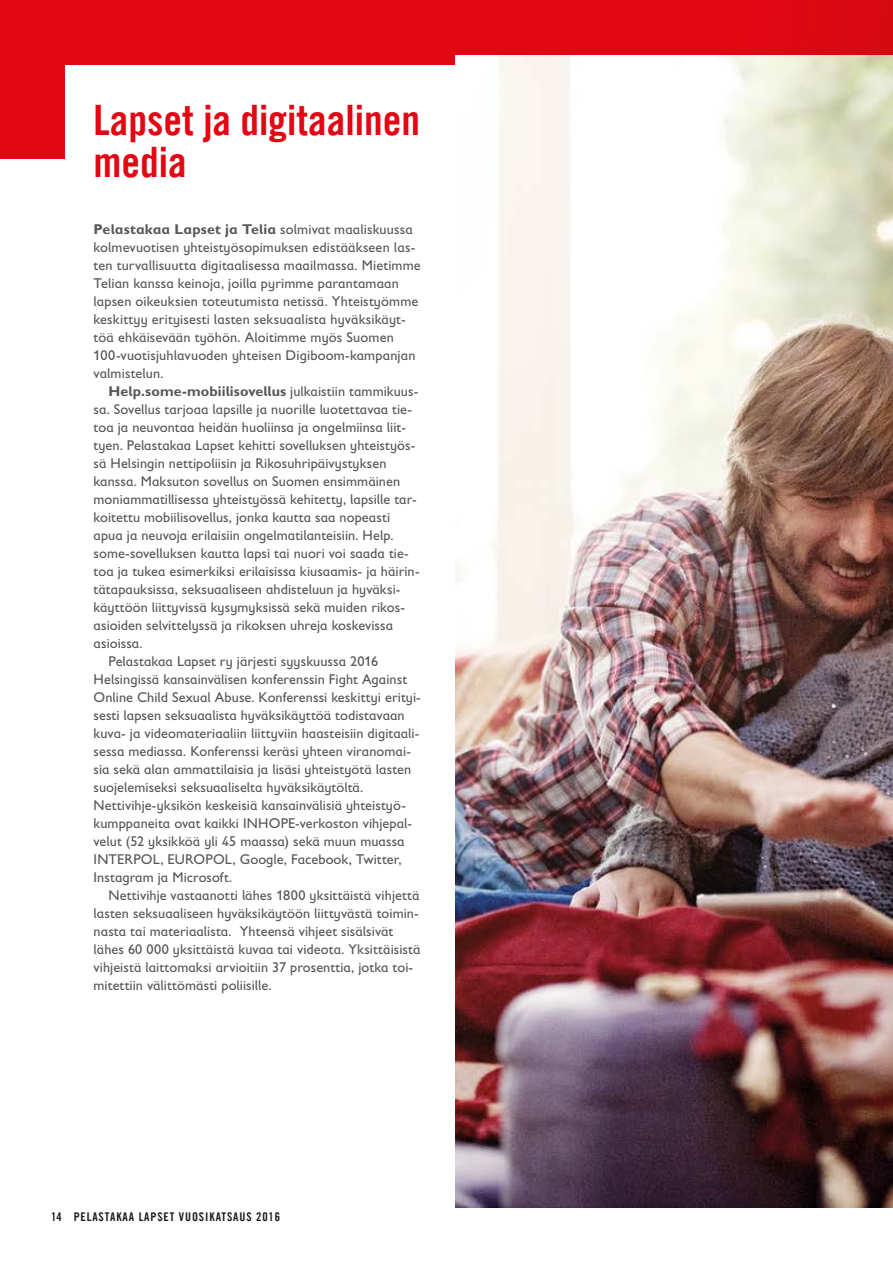
<style>
.page{position:relative;width:893px;height:1263px;background:#fff}
.page>*{position:absolute;margin:0;border:0;box-sizing:border-box;transform-origin:0 0}
.t1{font:42px/42px "Trade Gothic LT Com Bd Cn 20";color:#e30613}
.t2{font:14.25px/18px "Gill Sans Infant Std";letter-spacing:.005em;color:#575756}
.t3{font:700 14.25px "Gill Sans Infant Std";letter-spacing:.01em;color:#575756}
.t4{font:12px "Trade Gothic LT Com Bd Cn 20";letter-spacing:.075em;color:#1d1d1b}
.s1{font-weight:700}
.s2{font-weight:400}
</style>
<div class="page">
<div style="left:0;top:0;width:893px;height:158px;background:#e30613"></div>
<div style="left:65px;top:65px;width:828px;height:1136px;background:#fff"></div>
<img style="left:456px;top:55px;width:437px;height:1153px">
<h1 class="t1" style="left:94px;top:99px;width:328px">Lapset ja digitaalinen media</h1>
<p class="t2" style="left:94px;top:220px;width:329px"><span class="s1">Pelastakaa Lapset ja Telia</span> solmivat maaliskuussa kolmevuotisen yhteistyösopimuksen edistääkseen las&shy;ten turvallisuutta digitaalisessa maailmassa. Mietimme Telian kanssa keinoja, joilla pyrimme parantamaan lapsen oikeuksien toteutumista netissä. Yhteistyömme keskittyy erityisesti lasten seksuaalista hyväksikäyt&shy;töä ehkäisevään työhön. Aloitimme myös Suomen 100-vuotisjuhlavuoden yhteisen Digiboom-kampanjan valmistelun.</p>
<p class="t3" style="left:109px;top:383px;width:311px">Help.some-mobiilisovellus <span class="s2">julkaistiin tammikuus-</span></p>
<p class="t2" style="left:94px;top:400px;width:320px">sa. Sovellus tarjoaa lapsille ja nuorille luotettavaa tie-</p>
<p class="t2" style="left:94px;top:418px;width:314px">toa ja neuvontaa heidän huoliinsa ja ongelmiinsa liit-</p>
<p class="t2" style="left:94px;top:436px;width:323px">tyen. Pelastakaa Lapset kehitti sovelluksen yhteistyös-</p>
<p class="t2" style="left:94px;top:454px;width:294px">sä Helsingin nettipoliisin ja Rikosuhripäivystyksen</p>
<p class="t2" style="left:94px;top:472px;width:308px">kanssa. Maksuton sovellus on Suomen ensimmäinen</p>
<p class="t2" style="left:94px;top:490px;width:325px">moniammatillisessa yhteistyössä kehitetty, lapsille tar-</p>
<p class="t2" style="left:94px;top:508px;width:298px">koitettu mobiilisovellus, jonka kautta saa nopeasti</p>
<p class="t2" style="left:94px;top:526px;width:302px">apua ja neuvoja erilaisiin ongelmatilanteisiin. Help.</p>
<p class="t2" style="left:94px;top:544px;width:317px">some-sovelluksen kautta lapsi tai nuori voi saada tie-</p>
<p class="t2" style="left:94px;top:562px;width:328px">toa ja tukea esimerkiksi erilaisissa kiusaamis- ja häirin-</p>
<p class="t2" style="left:94px;top:580px;width:308px">tätapauksissa, seksuaaliseen ahdisteluun ja hyväksi-</p>
<p class="t2" style="left:94px;top:598px;width:313px">käyttöön liittyvissä kysymyksissä sekä muiden rikos-</p>
<p class="t2" style="left:94px;top:616px;width:301px">asioiden selvittelyssä ja rikoksen uhreja koskevissa</p>
<p class="t2" style="left:94px;top:634px;width:51px">asioissa.</p>
<p class="t2" style="left:109px;top:652px;width:271px">Pelastakaa Lapset ry järjesti syyskuussa 2016</p>
<p class="t2" style="left:94px;top:670px;width:315px">Helsingissä kansainvälisen konferenssin Fight Against</p>
<p class="t2" style="left:94px;top:688px;width:329px">Online Child Sexual Abuse. Konferenssi keskittyi erityi-</p>
<p class="t2" style="left:94px;top:706px;width:313px">sesti lapsen seksuaalista hyväksikäyttöä todistavaan</p>
<p class="t2" style="left:94px;top:724px;width:327px">kuva- ja videomateriaaliin liittyviin haasteisiin digitaali-</p>
<p class="t2" style="left:94px;top:742px;width:319px">sessa mediassa. Konferenssi keräsi yhteen viranomai-</p>
<p class="t2" style="left:94px;top:760px;width:319px">sia sekä alan ammattilaisia ja lisäsi yhteistyötä lasten</p>
<p class="t2" style="left:94px;top:778px;width:271px">suojelemiseksi seksuaaliselta hyväksikäytöltä.</p>
<p class="t2" style="left:94px;top:796px;width:314px">Nettivihje-yksikön keskeisiä kansainvälisiä yhteistyö-</p>
<p class="t2" style="left:94px;top:814px;width:320px">kumppaneita ovat kaikki INHOPE-verkoston vihjepal-</p>
<p class="t2" style="left:94px;top:832px;width:313px">velut (52 yksikköä yli 45 maassa) sekä muun muassa</p>
<p class="t2" style="left:94px;top:850px;width:310px">INTERPOL, EUROPOL, Google, Facebook, Twitter,</p>
<p class="t2" style="left:94px;top:868px;width:140px">Instagram ja Microsoft.</p>
<p class="t2" style="left:109px;top:886px;width:312px">Nettivihje vastaanotti lähes 1800 yksittäistä vihjettä</p>
<p class="t2" style="left:94px;top:904px;width:327px">lasten seksuaaliseen hyväksikäytöön liittyvästä toimin-</p>
<p class="t2" style="left:94px;top:922px;width:301px">nasta tai materiaalista. Yhteensä vihjeet sisälsivät</p>
<p class="t2" style="left:94px;top:940px;width:328px">lähes 60 000 yksittäistä kuvaa tai videota. Yksittäisistä</p>
<p class="t2" style="left:94px;top:958px;width:321px">vihjeistä laittomaksi arvioitiin 37 prosenttia, jotka toi-</p>
<p class="t2" style="left:94px;top:976px;width:179px">mitettiin välittömästi poliisille.</p>
<p class="t4" style="left:51px;top:1209px;width:231px">14 PELASTAKAA LAPSET VUOSIKATSAUS 2016</p>
</div>
